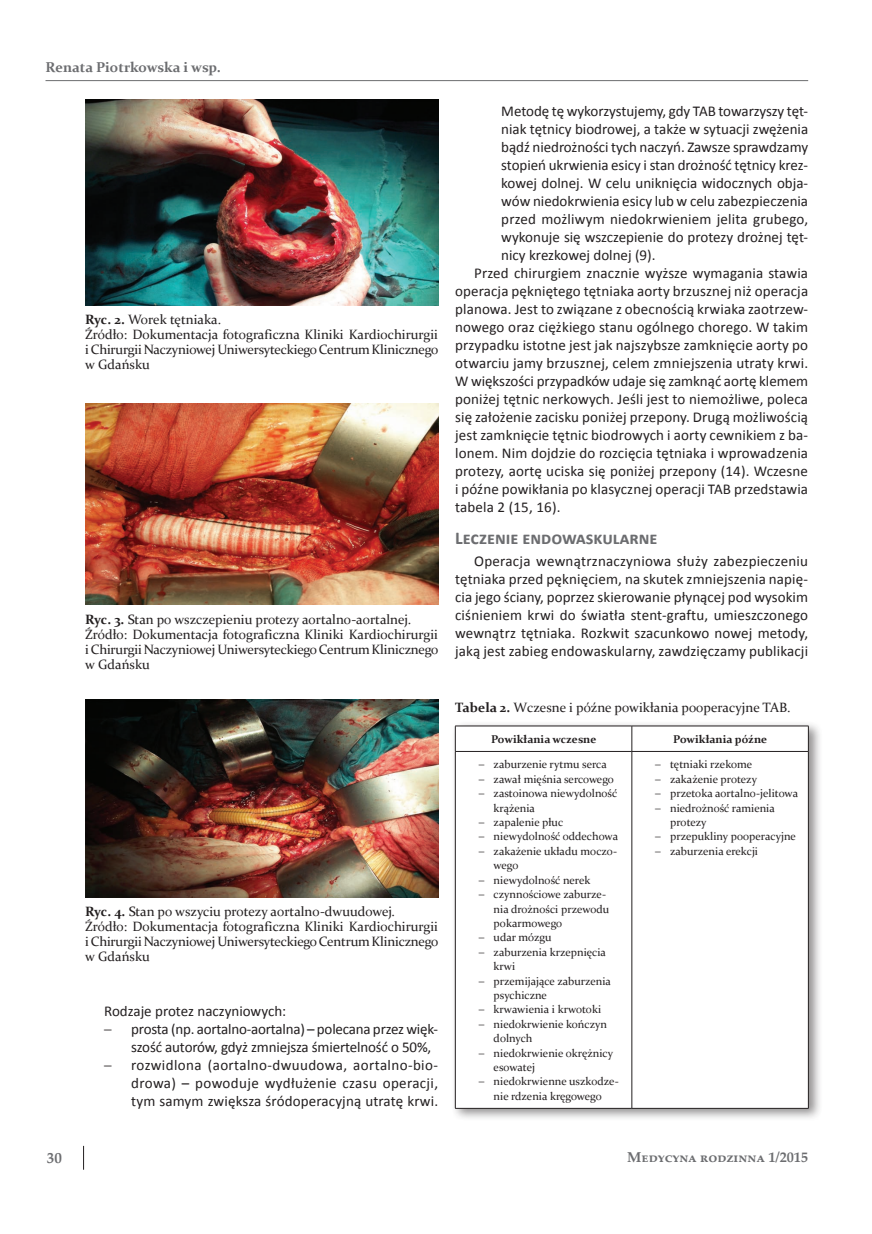
<style>
.page{position:relative;width:872px;height:1234px;background:#fff}
.page>*{position:absolute;margin:0;border:0;box-sizing:border-box;transform-origin:0 0}
.t1{font:700 18px "Calibri";color:#6c6d70}
.t2{font:15px/18px "Calibri";letter-spacing:.01em;color:#231f20;text-align:justify}
.t3{font:15px/18px "Calibri";letter-spacing:-.01em;color:#231f20}
.t4{font:700 15px "Palatino Linotype";color:#6c6d70}
.t5{font:700 14.25px "Constantia";color:#6c6d70}
.t6{font:700 14.25px "Palatino Linotype";color:#6c6d70}
.t7{font:13.5px/15px "Constantia";color:#231f20}
.t8{font:11.25px/14.4px "Constantia";color:#231f20}
.t9{font:700 11.25px "Constantia";color:#231f20}
.s1{font-weight:700}
.s2{font-family:"Szwajcar EE"}
</style>
<div class="page">
<hr style="left:45px;top:80px;width:763px;height:1px;background:#6c6d70">
<svg style="left:83px;top:1145px;width:1px;height:24px"></svg>
<img style="left:85px;top:100px;width:353px;height:206px">
<img style="left:85px;top:404px;width:353px;height:200px">
<img style="left:85px;top:699px;width:353px;height:198px">
<div style="left:451px;top:720px;width:372px;height:401px;background:#231f20;opacity:.5"></div>
<svg style="left:456px;top:726px;width:352px;height:381px"></svg>
<hr style="left:455px;top:725px;width:177px;height:1px;background:#231f20">
<svg style="left:455px;top:726px;width:1px;height:25px"></svg>
<hr style="left:632px;top:725px;width:176px;height:1px;background:#231f20">
<svg style="left:631px;top:726px;width:1px;height:25px"></svg>
<svg style="left:808px;top:726px;width:1px;height:25px"></svg>
<hr style="left:455px;top:751px;width:177px;height:1px;background:#231f20">
<hr style="left:455px;top:751px;width:1px;height:356px;background:#231f20">
<hr style="left:632px;top:751px;width:176px;height:1px;background:#231f20">
<hr style="left:631px;top:751px;width:1px;height:356px;background:#231f20">
<hr style="left:808px;top:751px;width:1px;height:356px;background:#231f20">
<hr style="left:455px;top:1107px;width:177px;height:1px;background:#231f20">
<hr style="left:632px;top:1107px;width:176px;height:1px;background:#231f20">
<p class="t5" style="left:45px;top:57px;width:177px">Renata Piotrkowska i wsp.</p>
<p class="t7" style="left:85px;top:311px;width:355px"><span class="s1">Ryc. 2.</span> Worek tętniaka.<br>Źródło: Dokumentacja fotograficzna Kliniki Kardiochirurgii i Chirurgii Naczyniowej Uniwersyteckiego Centrum Klinicznego w Gdańsku</p>
<p class="t7" style="left:85px;top:611px;width:355px"><span class="s1">Ryc. 3.</span> Stan po wszczepieniu protezy aortalno-aortalnej.<br>Źródło: Dokumentacja fotograficzna Kliniki Kardiochirurgii i Chirurgii Naczyniowej Uniwersyteckiego Centrum Klinicznego w Gdańsku</p>
<p class="t7" style="left:85px;top:903px;width:355px"><span class="s1">Ryc. 4.</span> Stan po wszyciu protezy aortalno-dwuudowej.<br>Źródło: Dokumentacja fotograficzna Kliniki Kardiochirurgii i Chirurgii Naczyniowej Uniwersyteckiego Centrum Klinicznego w Gdańsku</p>
<p class="t2" style="left:104px;top:1002px;width:184px">Rodzaje protez naczyniowych:</p>
<p class="t3" style="left:131px;top:1020px;width:308px;text-indent:-27px"><span class="s2">–</span> prosta (np. aortalno-aortalna) – polecana przez więk&shy;szość autorów, gdyż zmniejsza śmiertelność o 50%,</p>
<p class="t2" style="left:131px;top:1056px;width:308px;text-indent:-27px"><span class="s2">–</span> rozwidlona (aortalno-dwuudowa, aortalno-bio&shy;drowa) – powoduje wydłużenie czasu operacji, tym samym zwiększa śródoperacyjną utratę krwi.</p>
<p class="t2" style="left:501px;top:102px;width:308px">Metodę tę wykorzystujemy, gdy TAB towarzyszy tęt-</p>
<p class="t2" style="left:501px;top:120px;width:308px">niak tętnicy biodrowej, a także w sytuacji zwężenia</p>
<p class="t2" style="left:501px;top:138px;width:308px">bądź niedrożności tych naczyń. Zawsze sprawdzamy</p>
<p class="t2" style="left:501px;top:156px;width:308px">stopień ukrwienia esicy i stan drożność tętnicy krez-</p>
<p class="t2" style="left:501px;top:174px;width:308px">kowej dolnej. W celu uniknięcia widocznych obja-</p>
<p class="t2" style="left:501px;top:192px;width:308px">wów niedokrwienia esicy lub w celu zabezpieczenia</p>
<p class="t2" style="left:501px;top:210px;width:308px">przed możliwym niedokrwieniem jelita grubego,</p>
<p class="t2" style="left:501px;top:228px;width:308px">wykonuje się wszczepienie do protezy drożnej tęt-</p>
<p class="t2" style="left:501px;top:246px;width:156px">nicy krezkowej dolnej (9).</p>
<p class="t2" style="left:474px;top:264px;width:335px">Przed chirurgiem znacznie wyższe wymagania stawia</p>
<p class="t2" style="left:455px;top:282px;width:354px">operacja pękniętego tętniaka aorty brzusznej niż operacja</p>
<p class="t2" style="left:455px;top:300px;width:354px">planowa. Jest to związane z obecnością krwiaka zaotrzew-</p>
<p class="t2" style="left:455px;top:318px;width:354px">nowego oraz ciężkiego stanu ogólnego chorego. W takim</p>
<p class="t2" style="left:455px;top:336px;width:354px">przypadku istotne jest jak najszybsze zamknięcie aorty po</p>
<p class="t2" style="left:455px;top:354px;width:354px">otwarciu jamy brzusznej, celem zmniejszenia utraty krwi.</p>
<p class="t2" style="left:455px;top:372px;width:354px">W większości przypadków udaje się zamknąć aortę klemem</p>
<p class="t2" style="left:455px;top:390px;width:354px">poniżej tętnic nerkowych. Jeśli jest to niemożliwe, poleca</p>
<p class="t2" style="left:455px;top:408px;width:354px">się założenie zacisku poniżej przepony. Drugą możliwością</p>
<p class="t2" style="left:455px;top:426px;width:354px">jest zamknięcie tętnic biodrowych i aorty cewnikiem z ba-</p>
<p class="t2" style="left:455px;top:444px;width:354px">lonem. Nim dojdzie do rozcięcia tętniaka i wprowadzenia</p>
<p class="t2" style="left:455px;top:462px;width:354px">protezy, aortę uciska się poniżej przepony (14). Wczesne</p>
<p class="t2" style="left:455px;top:480px;width:354px">i późne powikłania po klasycznej operacji TAB przedstawia</p>
<p class="t2" style="left:455px;top:498px;width:107px">tabela 2 (15, 16).</p>
<p class="t1" style="left:455px;top:526px;width:204px">Leczenie endowaskularne</p>
<p class="t2" style="left:455px;top:552px;width:354px;text-indent:19px">Operacja wewnątrznaczyniowa służy zabezpieczeniu tętniaka przed pęknięciem, na skutek zmniejszenia napię&shy;cia jego ściany, poprzez skierowanie płynącej pod wysokim ciśnieniem krwi do światła stent-graftu, umieszczonego wewnątrz tętniaka. Rozkwit szacunkowo nowej metody, jaką jest zabieg endowaskularny, zawdzięczamy publikacji</p>
<p class="t7" style="left:455px;top:699px;width:337px"><span class="s1">Tabela 2.</span> Wczesne i późne powikłania pooperacyjne TAB.</p>
<p class="t9" style="left:491px;top:731px;width:107px">Powikłania wczesne</p>
<p class="t9" style="left:673px;top:731px;width:95px">Powikłania późne</p>
<p class="t8" style="left:479px;top:756px;width:130px"><span class="s2">–</span> zaburzenie rytmu serca</p>
<p class="t8" style="left:479px;top:771px;width:137px"><span class="s2">–</span> zawał mięśnia sercowego</p>
<p class="t8" style="left:493px;top:785px;width:125px;text-indent:-15px"><span class="s2">–</span> zastoinowa niewydolność krążenia</p>
<p class="t8" style="left:479px;top:814px;width:86px"><span class="s2">–</span> zapalenie płuc</p>
<p class="t8" style="left:479px;top:828px;width:141px"><span class="s2">–</span> niewydolność oddechowa</p>
<p class="t8" style="left:493px;top:843px;width:125px;text-indent:-15px"><span class="s2">–</span> zakażenie układu moczo&shy;wego</p>
<p class="t8" style="left:479px;top:872px;width:113px"><span class="s2">–</span> niewydolność nerek</p>
<p class="t8" style="left:493px;top:886px;width:117px;text-indent:-15px"><span class="s2">–</span> czynnościowe zaburze&shy;nia drożności przewodu pokarmowego</p>
<p class="t8" style="left:479px;top:929px;width:74px"><span class="s2">–</span> udar mózgu</p>
<p class="t8" style="left:493px;top:944px;width:114px;text-indent:-15px"><span class="s2">–</span> zaburzenia krzepnięcia krwi</p>
<p class="t8" style="left:493px;top:972px;width:119px;text-indent:-15px"><span class="s2">–</span> przemijające zaburzenia psychiczne</p>
<p class="t8" style="left:479px;top:1001px;width:124px"><span class="s2">–</span> krwawienia i krwotoki</p>
<p class="t8" style="left:493px;top:1016px;width:115px;text-indent:-15px"><span class="s2">–</span> niedokrwienie kończyn dolnych</p>
<p class="t8" style="left:493px;top:1044px;width:121px;text-indent:-15px"><span class="s2">–</span> niedokrwienie okrężnicy esowatej</p>
<p class="t8" style="left:479px;top:1073px;width:142px;text-align:center"><span class="s2">–</span> niedokrwienne uszkodze&shy;nie rdzenia kręgowego</p>
<p class="t8" style="left:655px;top:756px;width:99px"><span class="s2">–</span> tętniaki rzekome</p>
<p class="t8" style="left:655px;top:771px;width:103px"><span class="s2">–</span> zakażenie protezy</p>
<p class="t8" style="left:655px;top:785px;width:144px"><span class="s2">–</span> przetoka aortalno-jelitowa</p>
<p class="t8" style="left:670px;top:800px;width:106px;text-indent:-15px"><span class="s2">–</span> niedrożność ramienia protezy</p>
<p class="t8" style="left:655px;top:828px;width:142px"><span class="s2">–</span> przepukliny pooperacyjne</p>
<p class="t8" style="left:655px;top:843px;width:104px"><span class="s2">–</span> zaburzenia erekcji</p>
<p class="t4" style="left:47px;top:1146px;width:17px">30</p>
<p class="t6" style="left:627px;top:1146px;width:182px">Medycyna rodzinna 1/2015</p>
</div>
